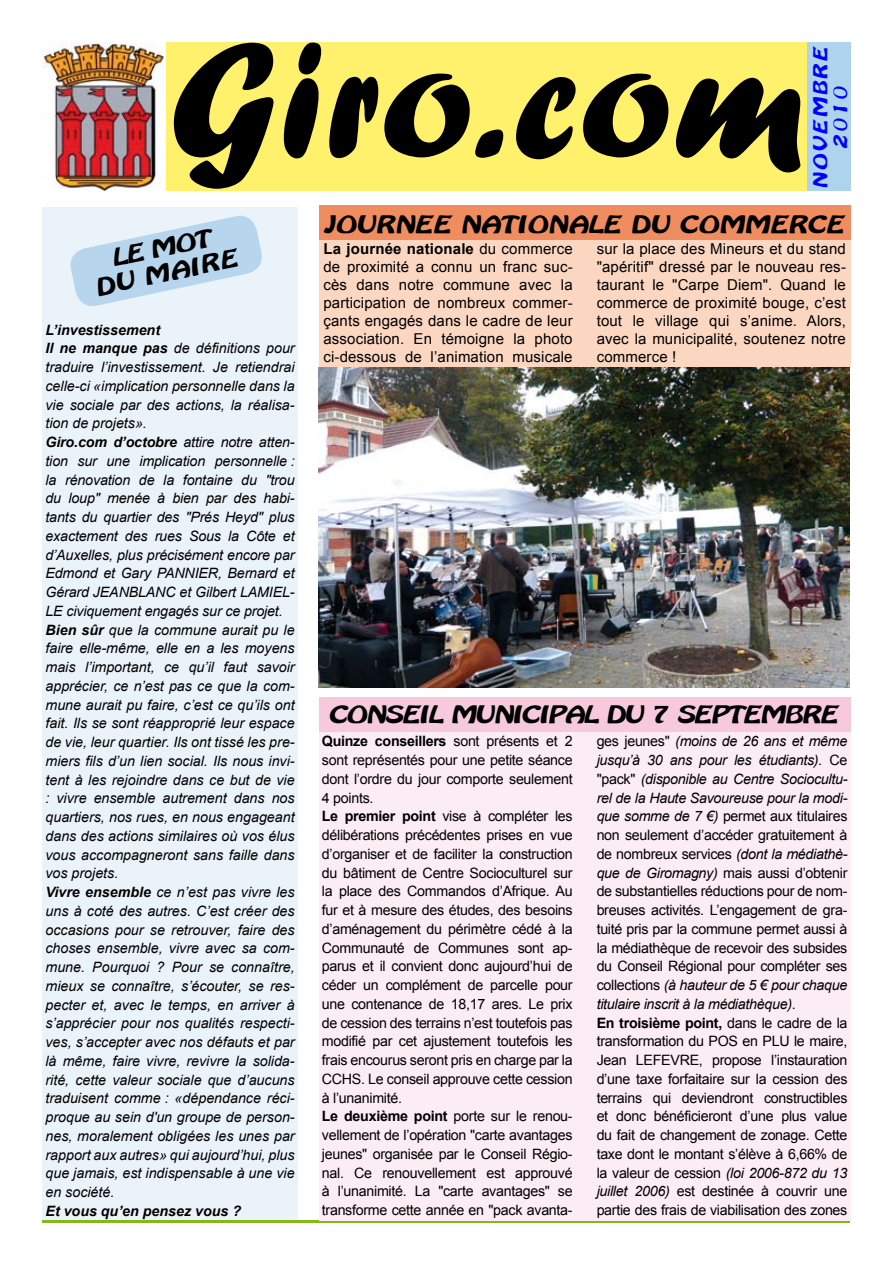
<style>
.page{position:relative;width:893px;height:1263px;background:#fff}
.page>*{position:absolute;margin:0;border:0;box-sizing:border-box;transform-origin:0 0}
.t1{font:171px "Forte";letter-spacing:.005em;color:#000}
.t2{font:21px/25.2px "BATAVIA";letter-spacing:.07em;color:#000;text-align:center}
.t3{font:21px "BATAVIA";letter-spacing:.02em;color:#000100}
.t4{font:16.5px/19.8px "BATAVIA";color:#00f;text-align:center}
.t5{font:15px/18px "Arial";letter-spacing:.01em;color:#000;text-align:justify}
.t6{font:14.25px/18.8px "Arial";letter-spacing:-.02em;color:#000}
.t7{font:italic 14.25px/18.8px "Arial";color:#000}
.t8{font:italic 700 14.25px "Arial";color:#000}
.s1{font-weight:700}
.s2{font-style:italic}
</style>
<div class="page">
<div style="left:166px;top:43px;width:641px;height:148px;background:#fff16b"></div>
<div style="left:43px;top:207px;width:255px;height:1014px;background:#ebf3fa"></div>
<svg style="left:70px;top:216px;width:192px;height:90px"></svg>
<div style="left:807px;top:43px;width:43px;height:148px;background:#aed3ed"></div>
<div style="left:319px;top:237px;width:531px;height:130px;background:#fbd7c2"></div>
<img style="left:43px;top:43px;width:121px;height:148px">
<hr style="left:43px;top:1220px;width:807px;height:3px;background:#86b918">
<div style="left:319px;top:731px;width:531px;height:489px;background:#fcecf3"></div>
<div style="left:319px;top:697px;width:531px;height:34px;background:#f7c9dc"></div>
<div style="left:319px;top:206px;width:531px;height:34px;background:#f08d60"></div>
<img style="left:319px;top:367px;width:531px;height:321px">
<h1 class="t1" style="left:169px;top:1px;width:637px">Giro.com</h1>
<p class="t4" style="left:810px;top:187px;width:142px;rotate:-90deg">NOVEMBRE<br>2010</p>
<h2 class="t2" style="left:90px;top:249px;width:145px;rotate:-12deg">Le MOT<br>du maire</h2>
<p class="t7" style="left:45px;top:320px;width:251px"><span class="s1">L’investissement<br>Il ne manque pas</span> de définitions pour traduire l’investissement. Je retiendrai celle-ci «implication personnelle dans la vie sociale par des actions, la réalisa&shy;tion de projets».<br><span class="s1">Giro.com d’octobre</span> attire notre atten&shy;tion sur une implication personnelle : la rénovation de la fontaine du "trou du loup" menée à bien par des habi&shy;tants du quartier des "Prés Heyd" plus exactement des rues Sous la Côte et d’Auxelles, plus précisément encore par Edmond et Gary PANNIER, Bernard et Gérard JEANBLANC et Gilbert LAMIEL-LE civiquement engagés sur ce projet.<br><span class="s1">Bien sûr</span> que la commune aurait pu le faire elle-même, elle en a les moyens mais l’important, ce qu’il faut savoir apprécier, ce n’est pas ce que la com&shy;mune aurait pu faire, c’est ce qu’ils ont fait. Ils se sont réapproprié leur espace de vie, leur quartier. Ils ont tissé les pre&shy;miers fils d’un lien social. Ils nous invi&shy;tent à les rejoindre dans ce but de vie : vivre ensemble autrement dans nos quartiers, nos rues, en nous engageant dans des actions similaires où vos élus vous accompagneront sans faille dans vos projets.<br><span class="s1">Vivre ensemble</span> ce n’est pas vivre les uns à coté des autres. C’est créer des occasions pour se retrouver, faire des choses ensemble, vivre avec sa com&shy;mune. Pourquoi ? Pour se connaître, mieux se connaître, s’écouter, se res&shy;pecter et, avec le temps, en arriver à s’apprécier pour nos qualités respecti&shy;ves, s’accepter avec nos défauts et par là même, faire vivre, revivre la solida&shy;rité, cette valeur sociale que d’aucuns traduisent comme : «dépendance réci&shy;proque au sein d'un groupe de person&shy;nes, moralement obligées les unes par rapport aux autres» qui aujourd’hui, plus que jamais, est indispensable à une vie en société.</p>
<p class="t8" style="left:45px;top:1201px;width:197px">Et vous qu’en pensez vous ?</p>
<h2 class="t2" style="left:325px;top:210px;width:112px">JOURNEE</h2>
<h2 class="t2" style="left:463px;top:210px;width:191px">NATIONALE DU</h2>
<h2 class="t2" style="left:681px;top:210px;width:166px">COMMERCE</h2>
<p class="t5" style="left:323px;top:240px;width:251px"><span class="s1">La journée nationale</span> du commerce de proximité a connu un franc suc&shy;cès dans notre commune avec la participation de nombreux commer&shy;çants engagés dans le cadre de leur association. En témoigne la photo ci-dessous de l’animation musicale</p>
<p class="t5" style="left:597px;top:240px;width:251px">sur la place des Mineurs et du stand "apéritif" dressé par le nouveau res&shy;taurant le "Carpe Diem". Quand le commerce de proximité bouge, c’est tout le village qui s’anime. Alors, avec la municipalité, soutenez notre commerce !</p>
<h2 class="t3" style="left:331px;top:699px;width:297px">CONSEIL MUNICIPAL DU</h2>
<h2 class="t3" style="left:654px;top:699px;width:170px">7 SEPTEMBRE</h2>
<p class="t6" style="left:322px;top:732px;width:252px"><span class="s1">Quinze conseillers</span> sont présents et 2 sont représentés pour une petite séance dont l’ordre du jour comporte seulement 4 points.<br><span class="s1">Le premier point</span> vise à compléter les délibérations précédentes prises en vue d’organiser et de faciliter la construction du bâtiment de Centre Socioculturel sur la place des Commandos d’Afrique. Au fur et à mesure des études, des besoins d’aménagement du périmètre cédé à la Communauté de Communes sont ap&shy;parus et il convient donc aujourd’hui de céder un complément de parcelle pour une contenance de 18,17 ares. Le prix de cession des terrains n’est toutefois pas modifié par cet ajustement toutefois les frais encourus seront pris en charge par la CCHS. Le conseil approuve cette cession à l’unanimité.<br><span class="s1">Le deuxième point</span> porte sur le renou&shy;vellement de l’opération "carte avantages jeunes" organisée par le Conseil Régio&shy;nal. Ce renouvellement est approuvé à l’unanimité. La "carte avantages" se transforme cette année en "pack avanta-</p>
<p class="t6" style="left:597px;top:732px;width:252px">ges jeunes" <span class="s2">(moins de 26 ans et même jusqu’à 30 ans pour les étudiants).</span> Ce "pack" <span class="s2">(disponible au Centre Sociocultu&shy;rel de la Haute Savoureuse pour la modi&shy;que somme de 7 €)</span> permet aux titulaires non seulement d’accéder gratuitement à de nombreux services <span class="s2">(dont la médiathè&shy;que de Giromagny)</span> mais aussi d’obtenir de substantielles réductions pour de nom&shy;breuses activités. L’engagement de gra&shy;tuité pris par la commune permet aussi à la médiathèque de recevoir des subsides du Conseil Régional pour compléter ses collections <span class="s2">(à hauteur de 5 € pour chaque titulaire inscrit à la médiathèque)</span>.<br><span class="s1">En troisième point,</span> dans le cadre de la transformation du POS en PLU le maire, Jean LEFEVRE, propose l’instauration d’une taxe forfaitaire sur la cession des terrains qui deviendront constructibles et donc bénéficieront d’une plus value du fait de changement de zonage. Cette taxe dont le montant s’élève à 6,66% de la valeur de cession <span class="s2">(loi 2006-872 du 13 juillet 2006)</span> est destinée à couvrir une partie des frais de viabilisation des zones</p>
</div>
